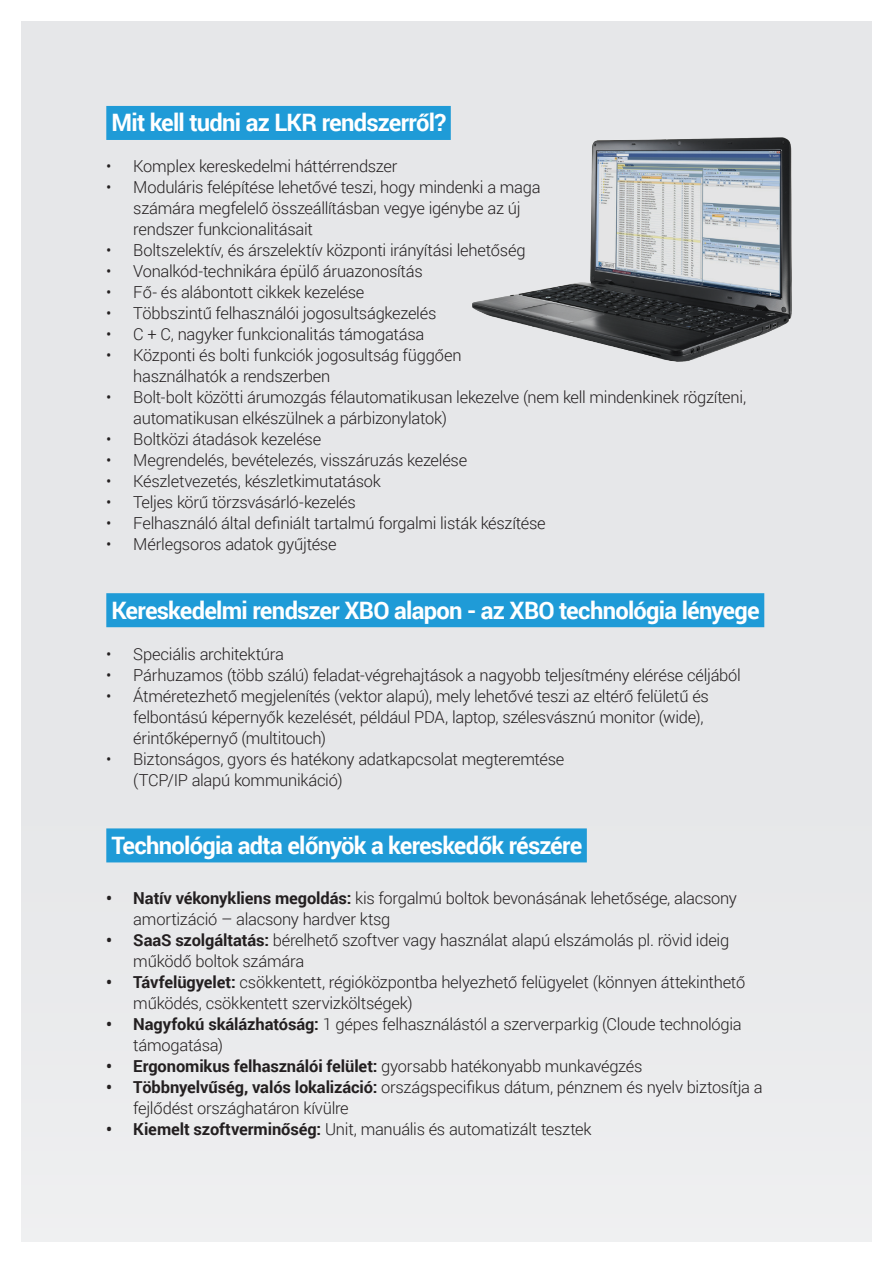
<style>
.page{position:relative;width:893px;height:1263px;background:#fff}
.page>*{position:absolute;margin:0;border:0;box-sizing:border-box;transform-origin:0 0}
.t1{font:700 24px "Roboto";letter-spacing:-.03em;color:#fff}
.t2{font:300 16.5px/21px "Roboto";letter-spacing:-.015em;color:#231f20}
.t3{font:700 16.5px "Roboto";letter-spacing:-.005em;color:#231f20}
.s1{font-weight:700}
.s2{font-weight:300}
</style>
<div class="page">
<div style="left:21px;top:21px;width:851px;height:1221px;background:#e6e7e9"></div>
<div style="left:106px;top:106px;width:345px;height:34px;background:#1f9bd7"></div>
<div style="left:106px;top:593px;width:658px;height:34px;background:#1f9bd7"></div>
<div style="left:106px;top:828px;width:481px;height:34px;background:#1f9bd7"></div>
<img style="left:472px;top:137px;width:320px;height:225px">
<h1 class="t1" style="left:112px;top:106px;width:336px">Mit kell tudni az LKR rendszerről?</h1>
<p class="t2" style="left:106px;top:155px;width:293px">• Komplex kereskedelmi háttérrendszer</p>
<p class="t2" style="left:133px;top:176px;width:409px;text-indent:-27px">• Moduláris felépítése lehetővé teszi, hogy mindenki a maga számára megfelelő összeállításban vegye igénybe az új rendszer funkcionalitásait</p>
<p class="t2" style="left:106px;top:239px;width:421px">• Boltszelektív, és árszelektív központi irányítási lehetőség</p>
<p class="t2" style="left:106px;top:260px;width:318px">• Vonalkód-technikára épülő áruazonosítás</p>
<p class="t2" style="left:106px;top:281px;width:260px">• Fő- és alábontott cikkek kezelése</p>
<p class="t2" style="left:106px;top:302px;width:332px">• Többszintű felhasználói jogosultságkezelés</p>
<p class="t2" style="left:106px;top:323px;width:320px">• C + C, nagyker funkcionalitás támogatása</p>
<p class="t2" style="left:133px;top:344px;width:330px;text-indent:-27px">• Központi és bolti funkciók jogosultság függően használhatók a rendszerben</p>
<p class="t2" style="left:133px;top:386px;width:614px;text-indent:-27px">• Bolt-bolt közötti árumozgás félautomatikusan lekezelve (nem kell mindenkinek rögzíteni, automatikusan elkészülnek a párbizonylatok)</p>
<p class="t2" style="left:106px;top:428px;width:216px">• Boltközi átadások kezelése</p>
<p class="t2" style="left:106px;top:449px;width:362px">• Megrendelés, bevételezés, visszáruzás kezelése</p>
<p class="t2" style="left:106px;top:470px;width:276px">• Készletvezetés, készletkimutatások</p>
<p class="t2" style="left:106px;top:491px;width:251px">• Teljes körű törzsvásárló-kezelés</p>
<p class="t2" style="left:106px;top:512px;width:441px">• Felhasználó által definiált tartalmú forgalmi listák készítése</p>
<p class="t2" style="left:106px;top:533px;width:232px">• Mérlegsoros adatok gyűjtése</p>
<h1 class="t1" style="left:112px;top:593px;width:650px">Kereskedelmi rendszer XBO alapon - az XBO technológia lényege</h1>
<p class="t2" style="left:106px;top:643px;width:179px">• Speciális architektúra</p>
<p class="t2" style="left:106px;top:664px;width:636px">• Párhuzamos (több szálú) feladat-végrehajtások a nagyobb teljesítmény elérése céljából</p>
<p class="t2" style="left:133px;top:685px;width:577px;text-indent:-27px">• Átméretezhető megjelenítés (vektor alapú), mely lehetővé teszi az eltérő felületű és felbontású képernyők kezelését, például PDA, laptop, szélesvásznú monitor (wide), érintőképernyő (multitouch)</p>
<p class="t2" style="left:133px;top:748px;width:432px;text-indent:-27px">• Biztonságos, gyors és hatékony adatkapcsolat megteremtése (TCP/IP alapú kommunikáció)</p>
<h1 class="t1" style="left:112px;top:828px;width:472px">Technológia adta előnyök a kereskedők részére</h1>
<p class="t2" style="left:133px;top:887px;width:605px;text-indent:-27px"><span class="s1">• Natív vékonykliens megoldás:</span> kis forgalmú boltok bevonásának lehetősége, alacsony amortizáció – alacsony hardver ktsg</p>
<p class="t2" style="left:133px;top:929px;width:597px;text-indent:-27px"><span class="s1">• SaaS szolgáltatás:</span> bérelhető szoftver vagy használat alapú elszámolás pl. rövid ideig működő boltok számára</p>
<p class="t2" style="left:133px;top:971px;width:613px;text-indent:-27px"><span class="s1">• Távfelügyelet:</span> csökkentett, régióközpontba helyezhető felügyelet (könnyen áttekinthető működés, csökkentett szervizköltségek)</p>
<p class="t2" style="left:133px;top:1013px;width:610px;text-indent:-27px"><span class="s1">• Nagyfokú skálázhatóság:</span> 1 gépes felhasználástól a szerverparkig (Cloude technológia támogatása)</p>
<p class="t3" style="left:106px;top:1054px;width:538px">• Ergonomikus felhasználói felület: <span class="s2">gyorsabb hatékonyabb munkavégzés</span></p>
<p class="t2" style="left:133px;top:1076px;width:631px;text-indent:-27px"><span class="s1">• Többnyelvűség, valós lokalizáció:</span> országspecifikus dátum, pénznem és nyelv biztosítja a fejlődést országhatáron kívülre</p>
<p class="t2" style="left:106px;top:1118px;width:487px"><span class="s1">• Kiemelt szoftverminőség:</span> Unit, manuális és automatizált tesztek</p>
</div>
